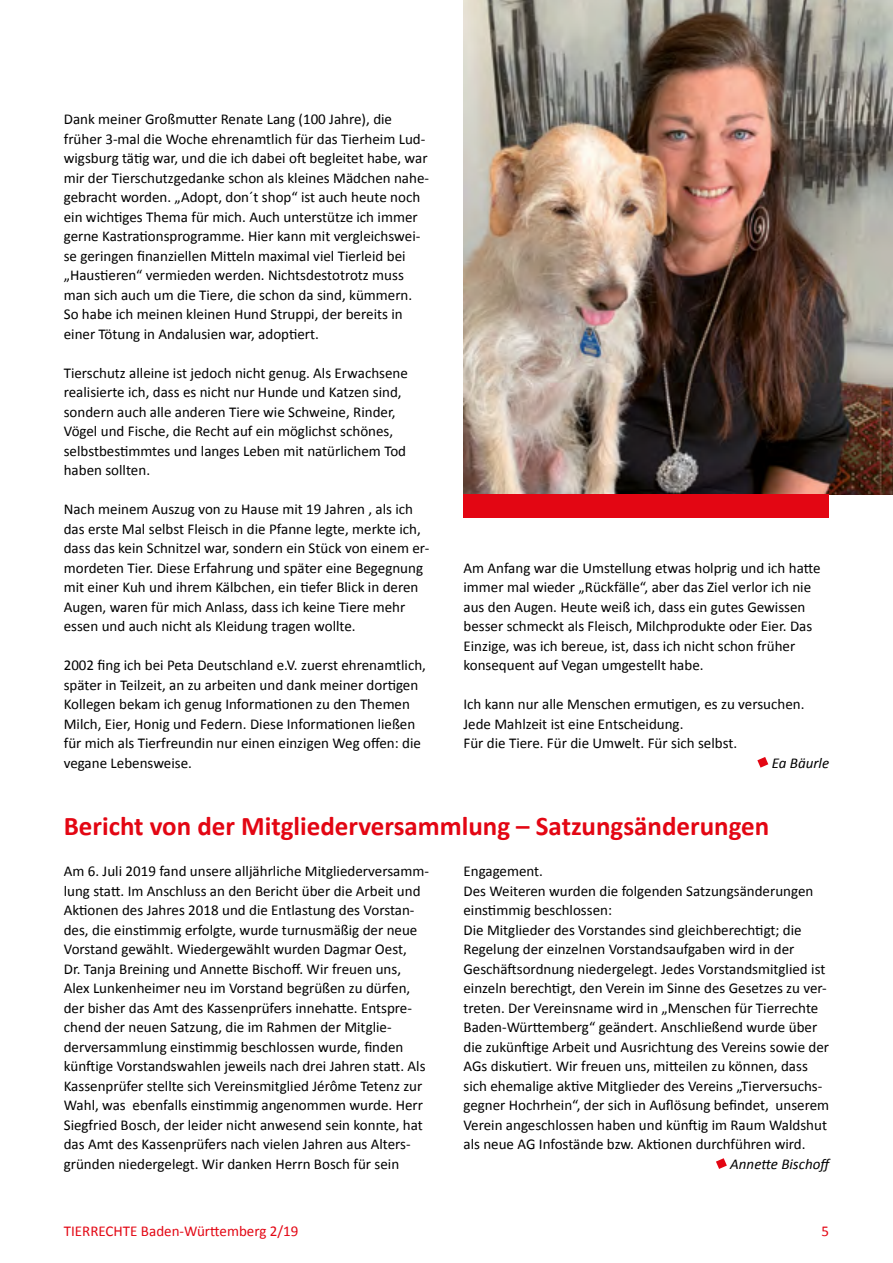
<style>
.page{position:relative;width:893px;height:1263px;background:#fff}
.page>*{position:absolute;margin:0;border:0;box-sizing:border-box;transform-origin:0 0}
.t1{font:700 27px "Calibri";color:#e30613}
.t2{font:15px/19.5px "Calibri";color:#000}
.t3{font:15px "Calibri";color:#e30613}
.t4{font:italic 15px "Calibri";color:#000}
</style>
<div class="page">
<svg style="left:716px;top:1158px;width:11px;height:11px"></svg>
<svg style="left:757px;top:757px;width:11px;height:11px"></svg>
<img style="left:463px;top:0;width:430px;height:495px">
<div style="left:463px;top:495px;width:366px;height:23px;background:#e30613"></div>
<p class="t2" style="left:64px;top:109px;width:367px">Dank meiner Großmutter Renate Lang (100 Jahre), die früher 3-mal die Woche ehrenamtlich für das Tierheim Lud&shy;wigsburg tätig war, und die ich dabei oft begleitet habe, war mir der Tierschutzgedanke schon als kleines Mädchen nahe&shy;gebracht worden. „Adopt, don´t shop“ ist auch heute noch ein wichtiges Thema für mich. Auch unterstütze ich immer gerne Kastrationsprogramme. Hier kann mit vergleichswei&shy;se geringen finanziellen Mitteln maximal viel Tierleid bei „Haustieren“ vermieden werden. Nichtsdestotrotz muss man sich auch um die Tiere, die schon da sind, kümmern.<br>So habe ich meinen kleinen Hund Struppi, der bereits in einer Tötung in Andalusien war, adoptiert.</p>
<p class="t2" style="left:64px;top:362px;width:346px">Tierschutz alleine ist jedoch nicht genug. Als Erwachsene realisierte ich, dass es nicht nur Hunde und Katzen sind, sondern auch alle anderen Tiere wie Schweine, Rinder, Vögel und Fische, die Recht auf ein möglichst schönes, selbstbestimmtes und langes Leben mit natürlichem Tod haben sollten.</p>
<p class="t2" style="left:64px;top:499px;width:367px">Nach meinem Auszug von zu Hause mit 19 Jahren , als ich das erste Mal selbst Fleisch in die Pfanne legte, merkte ich, dass das kein Schnitzel war, sondern ein Stück von einem er&shy;mordeten Tier. Diese Erfahrung und später eine Begegnung mit einer Kuh und ihrem Kälbchen, ein tiefer Blick in deren Augen, waren für mich Anlass, dass ich keine Tiere mehr essen und auch nicht als Kleidung tragen wollte.</p>
<p class="t2" style="left:64px;top:655px;width:364px">2002 fing ich bei Peta Deutschland e.V. zuerst ehrenamtlich, später in Teilzeit, an zu arbeiten und dank meiner dortigen Kollegen bekam ich genug Informationen zu den Themen Milch, Eier, Honig und Federn. Diese Informationen ließen für mich als Tierfreundin nur einen einzigen Weg offen: die vegane Lebensweise.</p>
<p class="t2" style="left:463px;top:557px;width:359px">Am Anfang war die Umstellung etwas holprig und ich hatte immer mal wieder „Rückfälle“, aber das Ziel verlor ich nie aus den Augen. Heute weiß ich, dass ein gutes Gewissen besser schmeckt als Fleisch, Milchprodukte oder Eier. Das Einzige, was ich bereue, ist, dass ich nicht schon früher konsequent auf Vegan umgestellt habe.</p>
<p class="t2" style="left:463px;top:694px;width:342px">Ich kann nur alle Menschen ermutigen, es zu versuchen.<br>Jede Mahlzeit ist eine Entscheidung.<br>Für die Tiere. Für die Umwelt. Für sich selbst.</p>
<p class="t4" style="left:772px;top:752px;width:59px">Ea Bäurle</p>
<h1 class="t1" style="left:64px;top:807px;width:707px">Bericht von der Mitgliederversammlung – Satzungsänderungen</h1>
<p class="t2" style="left:463px;top:861px;width:367px">Engagement.<br>Des Weiteren wurden die folgenden Satzungsänderungen einstimmig beschlossen:<br>Die Mitglieder des Vorstandes sind gleichberechtigt; die Regelung der einzelnen Vorstandsaufgaben wird in der Geschäftsordnung niedergelegt. Jedes Vorstandsmitglied ist einzeln berechtigt, den Verein im Sinne des Gesetzes zu ver&shy;treten. Der Vereinsname wird in „Menschen für Tierrechte Baden-Württemberg“ geändert. Anschließend wurde über die zukünftige Arbeit und Ausrichtung des Vereins sowie der AGs diskutiert. Wir freuen uns, mitteilen zu können, dass sich ehemalige aktive Mitglieder des Vereins „Tierversuchs&shy;gegner Hochrhein“, der sich in Auflösung befindet, unserem Verein angeschlossen haben und künftig im Raum Waldshut als neue AG Infostände bzw. Aktionen durchführen wird.</p>
<p class="t4" style="left:730px;top:1153px;width:103px">Annette Bischoff</p>
<p class="t2" style="left:64px;top:861px;width:367px">Am 6. Juli 2019 fand unsere alljährliche Mitgliederversamm&shy;lung statt. Im Anschluss an den Bericht über die Arbeit und Aktionen des Jahres 2018 und die Entlastung des Vorstan&shy;des, die einstimmig erfolgte, wurde turnusmäßig der neue Vorstand gewählt. Wiedergewählt wurden Dagmar Oest,<br>Dr. Tanja Breining und Annette Bischoff. Wir freuen uns, Alex Lunkenheimer neu im Vorstand begrüßen zu dürfen, der bisher das Amt des Kassenprüfers innehatte. Entspre&shy;chend der neuen Satzung, die im Rahmen der Mitglie&shy;derversammlung einstimmig beschlossen wurde, finden künftige Vorstandswahlen jeweils nach drei Jahren statt. Als Kassenprüfer stellte sich Vereinsmitglied Jérôme Tetenz zur Wahl, was ebenfalls einstimmig angenommen wurde. Herr Siegfried Bosch, der leider nicht anwesend sein konnte, hat das Amt des Kassenprüfers nach vielen Jahren aus Alters&shy;gründen niedergelegt. Wir danken Herrn Bosch für sein</p>
<p class="t3" style="left:64px;top:1220px;width:236px">TIERRECHTE Baden-Württemberg 2/19</p>
<p class="t3" style="left:822px;top:1220px;width:9px">5</p>
</div>
